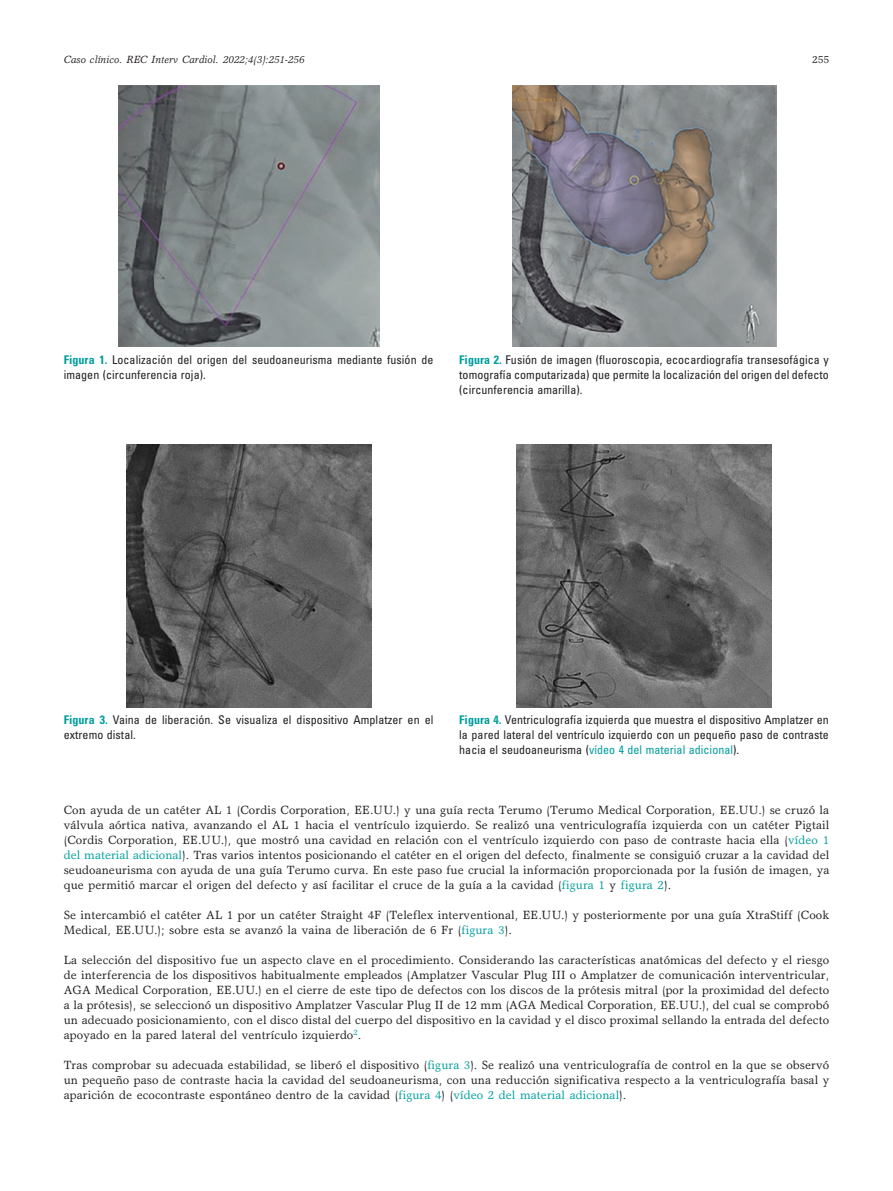
<style>
.page{position:relative;width:893px;height:1191px;background:#fff}
.page>*{position:absolute;margin:0;border:0;box-sizing:border-box;transform-origin:0 0}
.t1{font:12px/15px "Garth Graphic Std";letter-spacing:.005em;color:#231f20;text-align:justify}
.t2{font:condensed 12px/15px "Univers LT Std";letter-spacing:.005em;color:#231f20}
.t3{font:italic 10.5px "Garth Graphic Std";letter-spacing:.005em;color:#231f20}
.t4{font:10.5px "Garth Graphic Std";color:#231f20}
.s1{font-weight:700;color:#009d9d}
.s2{color:#009d9d}
</style>
<div class="page">
<img style="left:118px;top:85px;width:261px;height:261px">
<img style="left:512px;top:85px;width:264px;height:261px">
<img style="left:126px;top:445px;width:245px;height:262px">
<img style="left:516px;top:445px;width:256px;height:262px">
<p class="t3" style="left:64px;top:53px;width:242px">Caso clínico. REC Interv Cardiol. 2022;4(3):251-256</p>
<p class="t4" style="left:812px;top:53px;width:19px">255</p>
<p class="t2" style="left:64px;top:352px;width:371px"><span class="s1">Figura 1.</span> Localización del origen del seudoaneurisma mediante fusión de imagen (circunferencia roja).</p>
<p class="t2" style="left:459px;top:352px;width:371px;text-align:justify"><span class="s1">Figura 2.</span> Fusión de imagen (fluoroscopia, ecocardiografía transesofágica y tomografía computarizada) que permite la localización del origen del defecto (circunferencia amarilla).</p>
<p class="t2" style="left:64px;top:712px;width:371px"><span class="s1">Figura 3.</span> Vaina de liberación. Se visualiza el dispositivo Amplatzer en el extremo distal.</p>
<p class="t2" style="left:459px;top:712px;width:371px;text-align:justify"><span class="s1">Figura 4.</span> Ventriculografía izquierda que muestra el dispositivo Amplatzer en la pared lateral del ventrículo izquierdo con un pequeño paso de contraste hacia el seudoaneurisma (<span class="s2">vídeo 4 del material adicional</span>).</p>
<p class="t1" style="left:64px;top:802px;width:767px">Con ayuda de un catéter AL 1 (Cordis Corporation, EE.UU.) y una guía recta Terumo (Terumo Medical Corporation, EE.UU.) se cruzó la válvula aórtica nativa, avanzando el AL 1 hacia el ventrículo izquierdo. Se realizó una ventriculografía izquierda con un catéter Pigtail (Cordis Corporation, EE.UU.), que mostró una cavidad en relación con el ventrículo izquierdo con paso de contraste hacia ella (<span class="s2">vídeo 1 del material adicional</span>). Tras varios intentos posicionando el catéter en el origen del defecto, finalmente se consiguió cruzar a la cavidad del seudoaneurisma con ayuda de una guía Terumo curva. En este paso fue crucial la información proporcionada por la fusión de imagen, ya que permitió marcar el origen del defecto y así facilitar el cruce de la guía a la cavidad (<span class="s2">figura 1</span> y <span class="s2">figura 2</span>).</p>
<p class="t1" style="left:64px;top:907px;width:767px">Se intercambió el catéter AL 1 por un catéter Straight 4F (Teleflex interventional, EE.UU.) y posteriormente por una guía XtraStiff (Cook<br>Medical, EE.UU.); sobre esta se avanzó la vaina de liberación de 6 Fr (<span class="s2">figura 3</span>).</p>
<p class="t1" style="left:64px;top:952px;width:767px">La selección del dispositivo fue un aspecto clave en el procedimiento. Considerando las características anatómicas del defecto y el riesgo de interferencia de los dispositivos habitualmente empleados (Amplatzer Vascular Plug III o Amplatzer de comunicación interventricular, AGA Medical Corporation, EE.UU.) en el cierre de este tipo de defectos con los discos de la prótesis mitral (por la proximidad del defecto a la prótesis), se seleccionó un dispositivo Amplatzer Vascular Plug II de 12 mm (AGA Medical Corporation, EE.UU.), del cual se comprobó un adecuado posicionamiento, con el disco distal del cuerpo del dispositivo en la cavidad y el disco proximal sellando la entrada del defecto apoyado en la pared lateral del ventrículo izquierdo<sup>2</sup>.</p>
<p class="t1" style="left:64px;top:1057px;width:767px">Tras comprobar su adecuada estabilidad, se liberó el dispositivo (<span class="s2">figura 3</span>). Se realizó una ventriculografía de control en la que se observó un pequeño paso de contraste hacia la cavidad del seudoaneurisma, con una reducción significativa respecto a la ventriculografía basal y aparición de ecocontraste espontáneo dentro de la cavidad (<span class="s2">figura 4</span>) (<span class="s2">vídeo 2 del material adicional</span>).</p>
</div>
